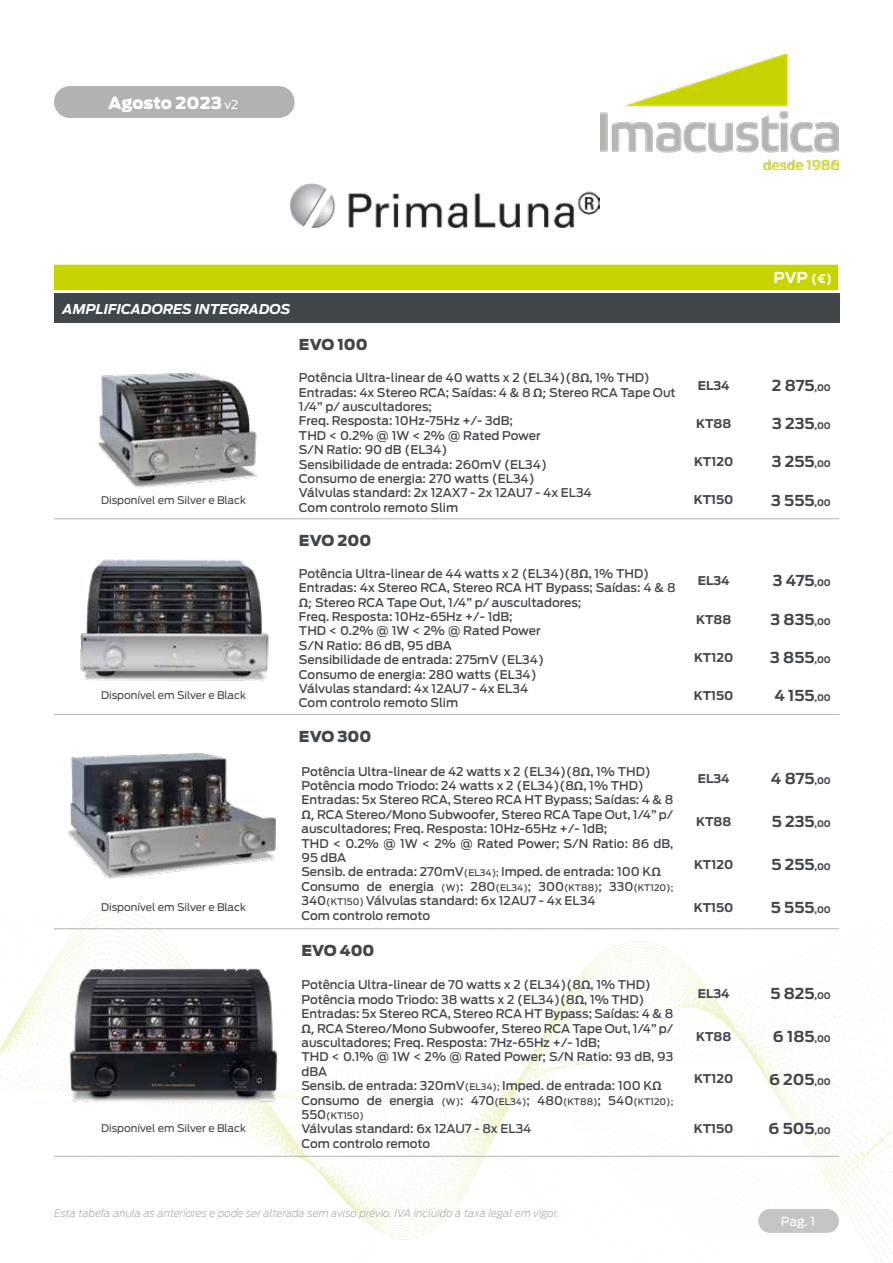
<style>
.page{position:relative;width:893px;height:1263px;background:#fff}
.page>*{position:absolute;margin:0;border:0;box-sizing:border-box;transform-origin:0 0}
.t1{font:900 16.5px "Antenna";letter-spacing:-.005em;color:#fff}
.t2{font:700 15px "Antenna";color:#41464b}
.t3{font:900 15px "Antenna";color:#41464b}
.t4{font:700 15px "Antenna";color:#fff}
.t5{font:italic 700 13.5px "Antenna";color:#fff}
.t6{font:12.3px "Antenna";color:#fff}
.t7{font:500 12px/14.4px "Antenna";color:#41464b}
.t8{font:700 12px "Antenna";color:#41464b}
.t9{font:10.5px "Antenna";color:#41464b}
.t10{font:italic 300 10.5px "Antenna";color:#b4b4b1}
.t11{font:500 9px "Antenna";color:#41464b}
.s1{font-weight:400;font-size:12px}
.s2{font-size:12px}
.s3{font-family:"Elektra Medium Pro";font-weight:400}
.s4{font-size:9px}
</style>
<div class="page">
<img style="left:1px;top:906px;width:892px;height:357px">
<div style="left:54px;top:86px;width:241px;height:32px;background:#b3b2b2;border-radius:16px"></div>
<img style="left:601px;top:54px;width:238px;height:115px">
<div style="left:758px;top:1209px;width:81px;height:24px;background:#c6c5c5;border-radius:12px"></div>
<img style="left:291px;top:183px;width:309px;height:45px">
<div style="left:54px;top:293px;width:785px;height:30px;background:#41464b"></div>
<hr style="left:54px;top:518px;width:99px;height:1px;background:#b4b4b1">
<hr style="left:153px;top:518px;width:140px;height:1px;background:#b4b4b1">
<hr style="left:293px;top:518px;width:389px;height:1px;background:#b4b4b1">
<hr style="left:682px;top:518px;width:64px;height:1px;background:#b4b4b1">
<hr style="left:746px;top:518px;width:93px;height:1px;background:#b4b4b1">
<hr style="left:54px;top:714px;width:99px;height:1px;background:#b4b4b1">
<hr style="left:153px;top:714px;width:140px;height:1px;background:#b4b4b1">
<hr style="left:293px;top:714px;width:389px;height:1px;background:#b4b4b1">
<hr style="left:682px;top:714px;width:64px;height:1px;background:#b4b4b1">
<hr style="left:746px;top:714px;width:93px;height:1px;background:#b4b4b1">
<hr style="left:682px;top:928px;width:64px;height:1px;background:#b4b4b1">
<hr style="left:54px;top:928px;width:99px;height:1px;background:#b4b4b1">
<hr style="left:153px;top:928px;width:140px;height:1px;background:#b4b4b1">
<hr style="left:293px;top:928px;width:389px;height:1px;background:#b4b4b1">
<hr style="left:746px;top:928px;width:93px;height:1px;background:#b4b4b1">
<hr style="left:293px;top:1156px;width:389px;height:1px;background:#b4b4b1">
<hr style="left:682px;top:1156px;width:64px;height:1px;background:#b4b4b1">
<hr style="left:746px;top:1156px;width:93px;height:1px;background:#b4b4b1">
<hr style="left:54px;top:1156px;width:99px;height:1px;background:#b4b4b1">
<hr style="left:153px;top:1156px;width:140px;height:1px;background:#b4b4b1">
<img style="left:98px;top:372px;width:160px;height:116px">
<img style="left:80px;top:559px;width:189px;height:122px">
<img style="left:67px;top:753px;width:209px;height:126px">
<img style="left:57px;top:942px;width:233px;height:178px">
<div style="left:54px;top:265px;width:784px;height:25px;background:#c8d400"></div>
<h1 class="t1" style="left:108px;top:93px;width:132px">Agosto 2023 <span class="s1">v2</span></h1>
<p class="t5" style="left:63px;top:301px;width:229px">AMPLIFICADORES INTEGRADOS</p>
<p class="t4" style="left:773px;top:268px;width:60px">PVP <span class="s2">(€)</span></p>
<p class="t3" style="left:299px;top:336px;width:70px">EVO 100</p>
<p class="t7" style="left:299px;top:371px;width:378px">Potência Ultra-linear de 40 watts x 2 (EL34)(8<span class="s3">Ω</span>, 1% THD)<br>Entradas: 4x Stereo RCA; Saídas: 4 &amp; 8 <span class="s3">Ω;</span> Stereo RCA Tape Out 1/4” p/ auscultadores;<br>Freq. Resposta: 10Hz-75Hz +/- 3dB;<br>THD &lt; 0.2% @ 1W &lt; 2% @ Rated Power<br>S/N Ratio: 90 dB (EL34)<br>Sensibilidade de entrada: 260mV (EL34)<br>Consumo de energia: 270 watts (EL34)<br>Válvulas standard: 2x 12AX7 - 2x 12AU7 - 4x EL34<br>Com controlo remoto Slim</p>
<p class="t8" style="left:698px;top:378px;width:33px">EL34</p>
<p class="t2" style="left:772px;top:376px;width:61px">2 875<span class="s4">,00</span></p>
<p class="t8" style="left:696px;top:416px;width:37px">KT88</p>
<p class="t2" style="left:772px;top:415px;width:60px">3 235<span class="s4">,00</span></p>
<p class="t8" style="left:694px;top:455px;width:41px">KT120</p>
<p class="t2" style="left:772px;top:453px;width:61px">3 255<span class="s4">,00</span></p>
<p class="t9" style="left:101px;top:494px;width:146px">Disponível em Silver e Black</p>
<p class="t8" style="left:694px;top:493px;width:41px">KT150</p>
<p class="t2" style="left:771px;top:491px;width:61px">3 555<span class="s4">,00</span></p>
<p class="t3" style="left:299px;top:532px;width:74px">EVO 200</p>
<p class="t7" style="left:299px;top:566px;width:378px">Potência Ultra-linear de 44 watts x 2 (EL34)(8<span class="s3">Ω</span>, 1% THD)<br>Entradas: 4x Stereo RCA, Stereo RCA HT Bypass; Saídas: 4 &amp; 8<br><span class="s3">Ω;</span> Stereo RCA Tape Out, 1/4” p/ auscultadores;<br>Freq. Resposta: 10Hz-65Hz +/- 1dB;<br>THD &lt; 0.2% @ 1W &lt; 2% @ Rated Power<br>S/N Ratio: 86 dB, 95 dBA<br>Sensibilidade de entrada: 275mV (EL34)<br>Consumo de energia: 280 watts (EL34)<br>Válvulas standard: 4x 12AU7 - 4x EL34<br>Com controlo remoto Slim</p>
<p class="t8" style="left:698px;top:574px;width:33px">EL34</p>
<p class="t2" style="left:773px;top:572px;width:60px">3 475<span class="s4">,00</span></p>
<p class="t8" style="left:696px;top:612px;width:37px">KT88</p>
<p class="t2" style="left:771px;top:610px;width:62px">3 835<span class="s4">,00</span></p>
<p class="t8" style="left:694px;top:650px;width:41px">KT120</p>
<p class="t2" style="left:770px;top:649px;width:62px">3 855<span class="s4">,00</span></p>
<p class="t9" style="left:101px;top:689px;width:146px">Disponível em Silver e Black</p>
<p class="t8" style="left:694px;top:688px;width:41px">KT150</p>
<p class="t2" style="left:774px;top:687px;width:58px">4 155<span class="s4">,00</span></p>
<p class="t3" style="left:299px;top:727px;width:74px">EVO 300</p>
<p class="t7" style="left:301px;top:764px;width:373px">Potência Ultra-linear de 42 watts x 2 (EL34)(8<span class="s3">Ω</span>, 1% THD)<br>Potência modo Triodo: 24 watts x 2 (EL34)(8<span class="s3">Ω</span>, 1% THD)<br>Entradas: 5x Stereo RCA, Stereo RCA HT Bypass; Saídas: 4 &amp; 8<br><span class="s3">Ω,</span> RCA Stereo/Mono Subwoofer<span class="s3">,</span> Stereo RCA Tape Out, 1/4” p/ auscultadores; Freq. Resposta: 10Hz-65Hz +/- 1dB;<br>THD &lt; 0.2% @ 1W &lt; 2% @ Rated Power; S/N Ratio: 86 dB, 95 dBA<br>Sensib. de entrada: 270mV<span class="s4">(EL34);</span> Imped. de entrada: 100 K<span class="s3">Ω </span>Consumo de energia <span class="s4">(W)</span>: 280<span class="s4">(EL34)</span>; 300<span class="s4">(KT88)</span>; 330<span class="s4">(KT120); </span>340<span class="s4">(KT150)</span> Válvulas standard: 6x 12AU7 - 4x EL34<br>Com controlo remoto</p>
<p class="t8" style="left:698px;top:772px;width:33px">EL34</p>
<p class="t2" style="left:771px;top:770px;width:61px">4 875<span class="s4">,00</span></p>
<p class="t8" style="left:696px;top:815px;width:37px">KT88</p>
<p class="t2" style="left:772px;top:813px;width:61px">5 235<span class="s4">,00</span></p>
<p class="t8" style="left:694px;top:857px;width:41px">KT120</p>
<p class="t2" style="left:771px;top:856px;width:61px">5 255<span class="s4">,00</span></p>
<p class="t9" style="left:101px;top:901px;width:146px">Disponível em Silver e Black</p>
<p class="t8" style="left:694px;top:900px;width:41px">KT150</p>
<p class="t2" style="left:771px;top:899px;width:61px">5 555<span class="s4">,00</span></p>
<p class="t3" style="left:301px;top:941px;width:74px">EVO 400</p>
<p class="t7" style="left:301px;top:978px;width:373px">Potência Ultra-linear de 70 watts x 2 (EL34)(8<span class="s3">Ω</span>, 1% THD)<br>Potência modo Triodo: 38 watts x 2 (EL34)(8<span class="s3">Ω</span>, 1% THD)<br>Entradas: 5x Stereo RCA, Stereo RCA HT Bypass; Saídas: 4 &amp; 8<br><span class="s3">Ω,</span> RCA Stereo/Mono Subwoofer<span class="s3">,</span> Stereo RCA Tape Out, 1/4” p/ auscultadores; Freq. Resposta: 7Hz-65Hz +/- 1dB;<br>THD &lt; 0.1% @ 1W &lt; 2% @ Rated Power; S/N Ratio: 93 dB, 93 dBA<br>Sensib. de entrada: 320mV<span class="s4">(EL34);</span> Imped. de entrada: 100 K<span class="s3">Ω </span>Consumo de energia <span class="s4">(W)</span>: 470<span class="s4">(EL34)</span>; 480<span class="s4">(KT88)</span>; 540<span class="s4">(KT120);</span></p>
<p class="t11" style="left:301px;top:1110px;width:64px"><span class="s2">550</span>(KT150)</p>
<p class="t7" style="left:301px;top:1122px;width:231px">Válvulas standard: 6x 12AU7 - 8x EL34<br>Com controlo remoto</p>
<p class="t8" style="left:698px;top:986px;width:33px">EL34</p>
<p class="t2" style="left:770px;top:984px;width:62px">5 825<span class="s4">,00</span></p>
<p class="t8" style="left:696px;top:1029px;width:37px">KT88</p>
<p class="t2" style="left:773px;top:1027px;width:59px">6 185<span class="s4">,00</span></p>
<p class="t8" style="left:694px;top:1072px;width:41px">KT120</p>
<p class="t2" style="left:769px;top:1070px;width:63px">6 205<span class="s4">,00</span></p>
<p class="t9" style="left:101px;top:1122px;width:146px">Disponível em Silver e Black</p>
<p class="t8" style="left:694px;top:1121px;width:41px">KT150</p>
<p class="t2" style="left:769px;top:1120px;width:64px">6 505<span class="s4">,00</span></p>
<p class="t10" style="left:54px;top:1207px;width:507px">Esta tabela anula as anteriores e pode ser alterada sem aviso prévio. IVA incluído à taxa legal em vigor.</p>
<p class="t6" style="left:781px;top:1214px;width:36px">Pag. 1</p>
</div>
